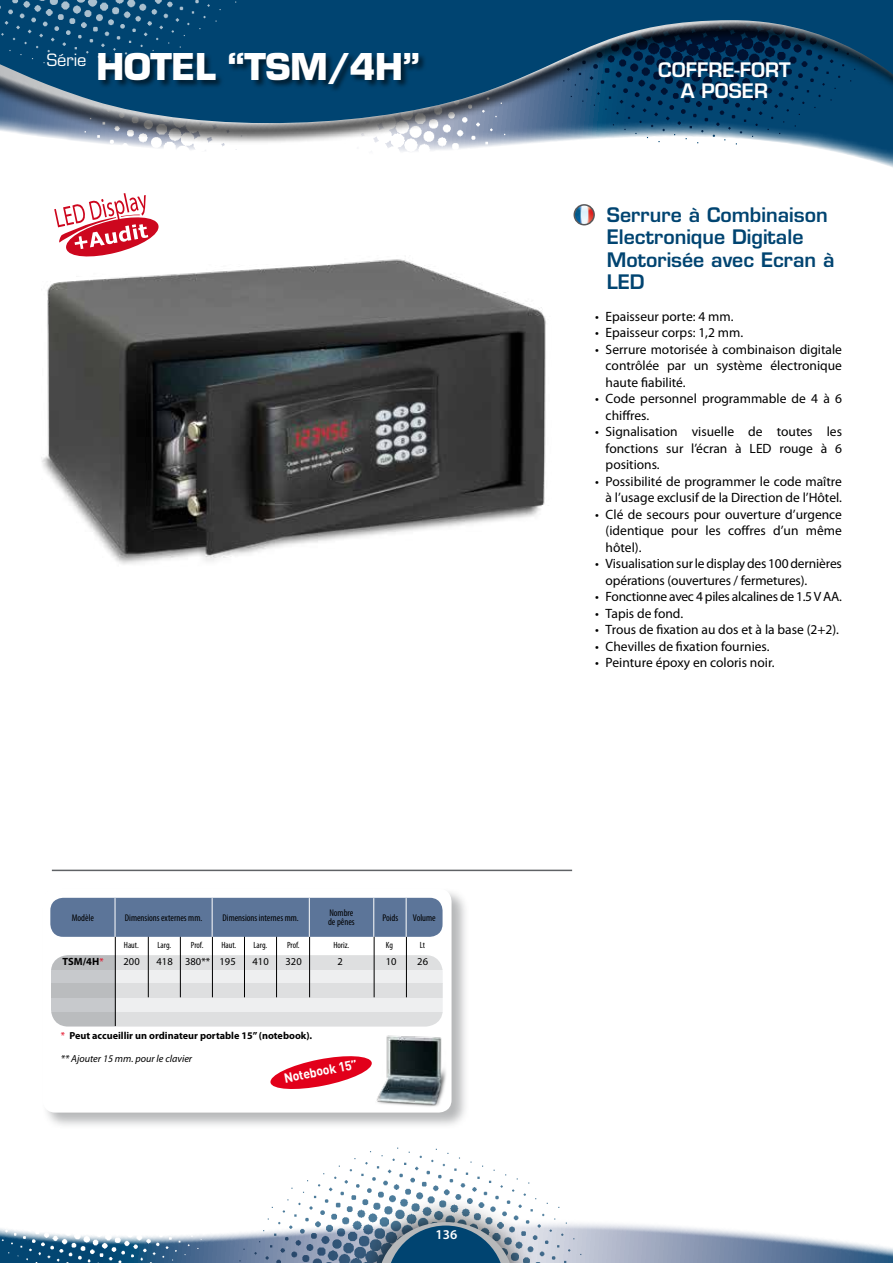
<style>
.page{position:relative;width:893px;height:1263px;background:#fff}
.page>*{position:absolute;margin:0;border:0;box-sizing:border-box;transform-origin:0 0}
.t1{font:700 36px "Eurostile LT Std";letter-spacing:-.02em;color:#fff}
.t2{font:600 19.5px/22.5px "Eurostile LT Std";color:#004471}
.t3{font:600 19.5px/21px "Eurostile LT Std";color:#fff;text-align:center}
.t4{font:16.5px "Eurostile LT Std";color:#fff}
.t5{font:13.5px/16.5px "Myriad Pro";color:#000;text-align:justify}
.t6{font:13.5px "Myriad Pro";letter-spacing:-.02em;color:#000}
.t7{font:600 13.5px "Myriad Pro";color:#fff}
.t8{font:700 13.2px "DIN";color:#fff;scale:.95 1}
.t9{font:10.5px "Myriad Pro";color:#000}
.t10{font:700 10.5px "Myriad Pro";color:#000}
.t11{font:700 10.2px "Myriad Pro";color:#000}
.t12{font:italic 10.2px "Myriad Pro";color:#000}
.t13{font:condensed 9.75px/9px "Myriad Pro";color:#000}
.t14{font:condensed 9px "Myriad Pro";color:#000}
.s1{font-weight:400;font-size:10.2px;color:#e2001a}
.s2{font-weight:400;color:#e2001a}
</style>
<div class="page">
<svg style="left:679px;top:1227px;width:214px;height:36px"></svg>
<img style="left:317px;top:1147px;width:362px;height:116px">
<img style="left:0;top:1180px;width:317px;height:83px">
<div style="left:351px;top:1195px;width:189px;height:68px;background:#000;opacity:.65"></div>
<img style="left:415px;top:145px;width:478px;height:21px">
<svg style="left:24px;top:134px;width:869px;height:10px"></svg>
<svg style="left:0;top:0;width:893px;height:134px;background:#1c4e72"></svg>
<svg style="left:378px;top:1222px;width:135px;height:41px;background:#406a87"></svg>
<img style="left:0;top:0;width:364px;height:88px">
<img style="left:42px;top:218px;width:553px;height:346px">
<hr style="left:52px;top:870px;width:520px;height:1px;background:#5f6265">
<svg style="left:54px;top:193px;width:106px;height:65px"></svg>
<div style="left:98px;top:52px;width:329px;height:41px;background:#000;opacity:.55"></div>
<img style="left:574px;top:205px;width:20px;height:20px;border-radius:10px">
<div style="left:573px;top:204px;width:22px;height:21px;border:2px solid #58585a;border-radius:50%"></div>
<div style="left:42px;top:888px;width:427px;height:242px;background:#5f6265;opacity:.45"></div>
<div style="left:43px;top:889px;width:409px;height:223px;background:#fff;border-radius:13px"></div>
<div style="left:51px;top:969px;width:392px;height:15px;background:#eeeff0"></div>
<div style="left:51px;top:998px;width:392px;height:14px;background:#eeeff0"></div>
<div style="left:51px;top:955px;width:392px;height:14px;background:#dedfe0"></div>
<div style="left:51px;top:984px;width:392px;height:14px;background:#dedfe0"></div>
<div style="left:51px;top:1012px;width:392px;height:14px;background:#dedfe0"></div>
<svg style="left:51px;top:955px;width:64px;height:71px;background:#c0c2c4"></svg>
<hr style="left:212px;top:936px;width:1px;height:61px;background:#000">
<hr style="left:309px;top:936px;width:1px;height:61px;background:#000">
<hr style="left:374px;top:936px;width:1px;height:61px;background:#000">
<hr style="left:406px;top:936px;width:1px;height:61px;background:#000">
<hr style="left:115px;top:936px;width:1px;height:90px;background:#000">
<hr style="left:148px;top:936px;width:1px;height:61px;background:#000">
<hr style="left:244px;top:936px;width:1px;height:61px;background:#000">
<hr style="left:180px;top:936px;width:1px;height:61px;background:#000">
<hr style="left:276px;top:936px;width:1px;height:61px;background:#000">
<img style="left:363px;top:1017px;width:87px;height:96px">
<div style="left:50px;top:898px;width:393px;height:39px;background:#5c7599;border-radius:13px"></div>
<hr style="left:212px;top:898px;width:1px;height:39px;background:#fff">
<hr style="left:309px;top:898px;width:1px;height:39px;background:#fff">
<hr style="left:373px;top:898px;width:1px;height:39px;background:#fff">
<hr style="left:406px;top:898px;width:1px;height:39px;background:#fff">
<hr style="left:115px;top:898px;width:1px;height:39px;background:#fff">
<svg style="left:270px;top:1054px;width:103px;height:37px"></svg>
<p class="t4" style="left:47px;top:50px;width:41px">Série</p>
<h1 class="t1" style="left:96px;top:45px;width:325px">HOTEL “TSM/4H”</h1>
<p class="t13" style="left:328px;top:909px;width:28px">Nombre de pênes</p>
<p class="t13" style="left:72px;top:913px;width:24px">Modèle</p>
<p class="t13" style="left:125px;top:913px;width:79px">Dimensions externes mm.</p>
<p class="t13" style="left:222px;top:913px;width:78px">Dimensions internes mm.</p>
<p class="t13" style="left:382px;top:913px;width:17px">Poids</p>
<p class="t13" style="left:413px;top:913px;width:24px">Volume</p>
<p class="t14" style="left:124px;top:940px;width:16px">Haut.</p>
<p class="t14" style="left:158px;top:940px;width:15px">Larg.</p>
<p class="t14" style="left:191px;top:940px;width:14px">Prof.</p>
<p class="t14" style="left:221px;top:940px;width:16px">Haut.</p>
<p class="t14" style="left:254px;top:940px;width:15px">Larg.</p>
<p class="t14" style="left:287px;top:940px;width:14px">Prof.</p>
<p class="t14" style="left:333px;top:940px;width:18px">Horiz.</p>
<p class="t14" style="left:386px;top:940px;width:9px">Kg</p>
<p class="t14" style="left:420px;top:940px;width:7px">Lt</p>
<p class="t10" style="left:63px;top:956px;width:42px">TSM/4H<span class="s1">*</span></p>
<p class="t9" style="left:124px;top:956px;width:18px">200</p>
<p class="t9" style="left:157px;top:956px;width:81px">418 380** 195</p>
<p class="t9" style="left:253px;top:956px;width:18px">410</p>
<p class="t9" style="left:286px;top:956px;width:18px">320</p>
<p class="t9" style="left:337px;top:956px;width:7px">2</p>
<p class="t9" style="left:386px;top:956px;width:12px">10</p>
<p class="t9" style="left:417px;top:956px;width:12px">26</p>
<p class="t11" style="left:61px;top:1030px;width:253px"><span class="s2">*</span> Peut accueillir un ordinateur portable 15” (notebook).</p>
<p class="t12" style="left:61px;top:1053px;width:133px">** Ajouter 15 mm. pour le clavier</p>
<p class="t8" style="left:282px;top:1069px;width:80px;rotate:-11deg">Notebook 15”</p>
<p class="t7" style="left:436px;top:1227px;width:23px">136</p>
<h2 class="t3" style="left:658px;top:59px;width:134px">COFFRE-FORT<br>A POSER</h2>
<h2 class="t2" style="left:607px;top:203px;width:229px">Serrure à Combinaison<br>Electronique Digitale<br>Motorisée avec Ecran à<br>LED</h2>
<p class="t5" style="left:595px;top:308px;width:140px">• Epaisseur porte: 4 mm.</p>
<p class="t5" style="left:595px;top:325px;width:150px">• Epaisseur corps: 1,2 mm.</p>
<p class="t5" style="left:606px;top:341px;width:238px;text-indent:-11px">• Serrure motorisée à combinaison digitale contrôlée par un système électronique haute fiabilité.</p>
<p class="t5" style="left:606px;top:390px;width:238px;text-indent:-11px">• Code personnel programmable de 4 à 6 chiffres.</p>
<p class="t5" style="left:606px;top:423px;width:238px;text-indent:-11px">• Signalisation visuelle de toutes les fonctions sur l’écran à LED rouge à 6 positions.</p>
<p class="t5" style="left:595px;top:473px;width:248px;text-align:right">• Possibilité de programmer le code maître à l’usage exclusif de la Direction de l’Hôtel.</p>
<p class="t5" style="left:606px;top:506px;width:238px;text-indent:-11px">• Clé de secours pour ouverture d’urgence (identique pour les coffres d’un même hôtel).</p>
<p class="t5" style="left:606px;top:555px;width:238px;text-indent:-11px">• Visualisation sur le display des 100 dernières opérations (ouvertures / fermetures).</p>
<p class="t6" style="left:595px;top:589px;width:248px">• Fonctionne avec 4 piles alcalines de 1.5 V AA.</p>
<p class="t5" style="left:595px;top:605px;width:90px">• Tapis de fond.</p>
<p class="t5" style="left:595px;top:621px;width:245px">• Trous de fixation au dos et à la base (2+2).</p>
<p class="t5" style="left:595px;top:638px;width:176px">• Chevilles de fixation fournies.</p>
<p class="t5" style="left:595px;top:654px;width:181px">• Peinture époxy en coloris noir.</p>
</div>
